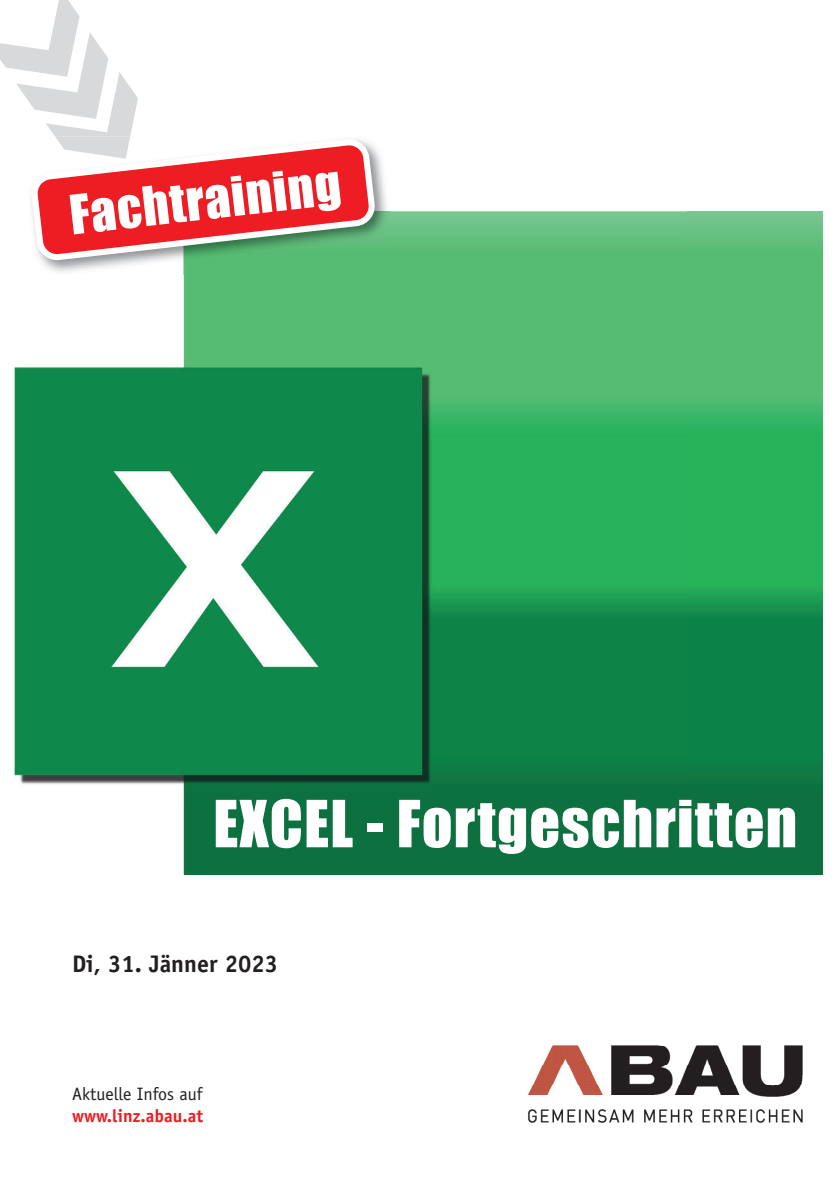
<style>
.page{position:relative;width:840px;height:1191px;background:#fff}
.page>*{position:absolute;margin:0;border:0;box-sizing:border-box;transform-origin:0 0}
.t1{font:60px "Impact";letter-spacing:.02em;color:#fff}
.t2{font:50.2px "Impact";color:#fff}
.t3{font:700 24px "Officina Sans Std";color:#231f20}
.t4{font:18px "Officina Sans Std";color:#231f20}
.t5{font:700 18px "Officina Sans Std";color:#ee1d23}
</style>
<div class="page">
<img style="left:15px;top:211px;width:807px;height:663px">
<img style="left:29px;top:148px;width:360px;height:127px">
<svg style="left:0;top:0;width:138px;height:258px"></svg>
<svg style="left:30px;top:138px;width:345px;height:123px;fill:#ee1d23"></svg>
<img style="left:528px;top:1045px;width:275px;height:78px">
<p class="t2" style="left:65px;top:177px;width:274px;rotate:-7deg">Fachtraining</p>
<p class="t1" style="left:213px;top:777px;width:585px">EXCEL - Fortgeschritten</p>
<p class="t3" style="left:72px;top:949px;width:207px">Di, 31. Jänner 2023</p>
<p class="t4" style="left:72px;top:1083px;width:132px">Aktuelle Infos auf</p>
<p class="t5" style="left:72px;top:1104px;width:132px">www.linz.abau.at</p>
</div>
